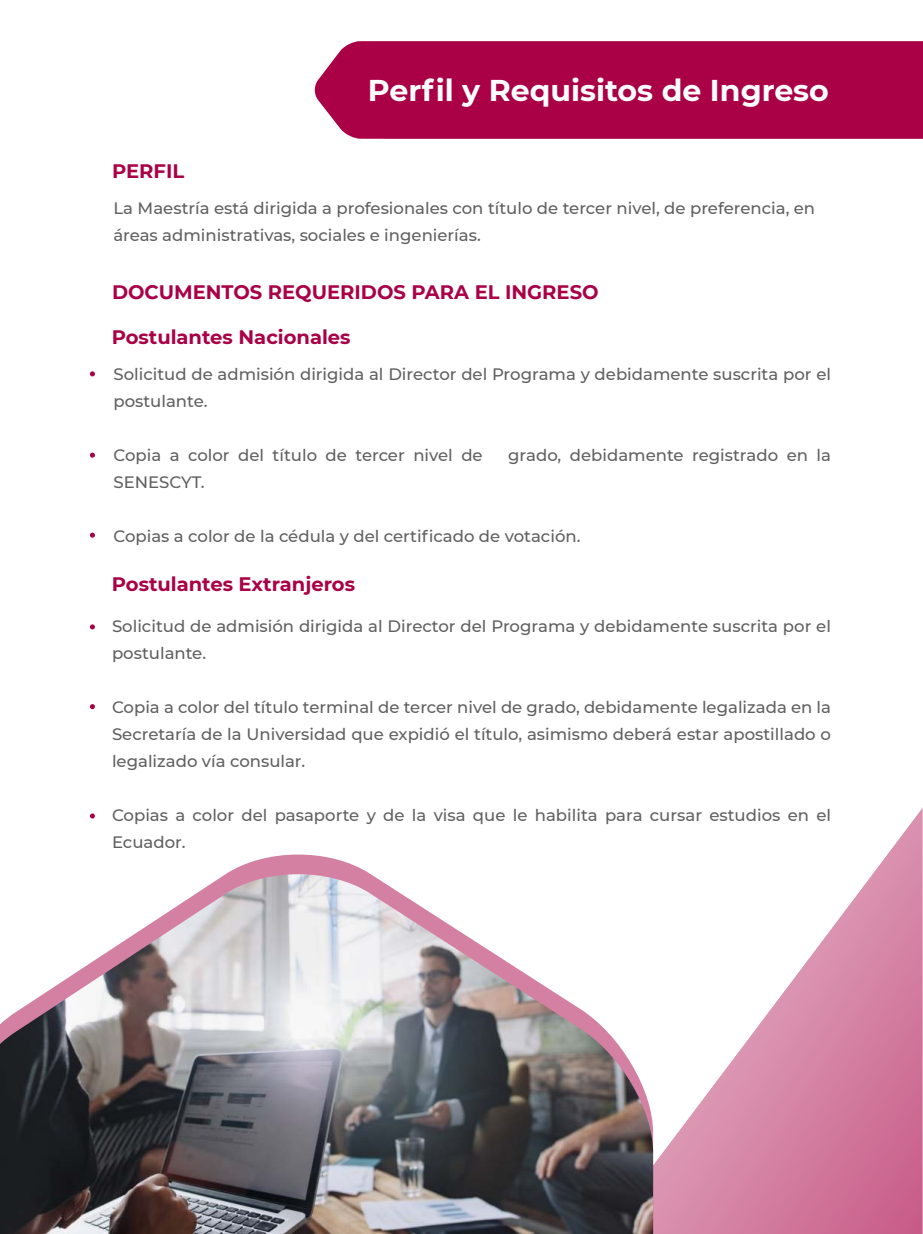
<style>
.page{position:relative;width:923px;height:1234px;background:#fff}
.page>*{position:absolute;margin:0;border:0;box-sizing:border-box;transform-origin:0 0}
.t1{font:700 30px "Montserrat";color:#fff}
.t2{font:700 19.5px "Montserrat";color:#a90046}
.t3{font:500 16.5px/27px "Montserrat";color:#606060}
</style>
<div class="page">
<svg style="left:653px;top:809px;width:269px;height:424px"></svg>
<svg style="left:226px;top:854px;width:144px;height:20px;fill:#d480a2"></svg>
<div style="left:314px;top:41px;width:609px;height:98px;background:#a90046"></div>
<img style="left:0;top:874px;width:653px;height:359px">
<svg style="left:90px;top:371px;width:5px;height:5px"></svg>
<svg style="left:90px;top:452px;width:5px;height:5px"></svg>
<svg style="left:90px;top:532px;width:5px;height:5px"></svg>
<svg style="left:90px;top:624px;width:5px;height:5px"></svg>
<svg style="left:90px;top:704px;width:5px;height:5px"></svg>
<svg style="left:90px;top:813px;width:5px;height:5px"></svg>
<p class="t2" style="left:112px;top:157px;width:74px">PERFIL</p>
<h1 class="t1" style="left:368px;top:68px;width:462px">Perfil y Requisitos de Ingreso</h1>
<p class="t3" style="left:113px;top:196px;width:703px">La Maestría está dirigida a profesionales con título de tercer nivel, de preferencia, en áreas administrativas, sociales e ingenierías.</p>
<p class="t2" style="left:112px;top:277px;width:488px">DOCUMENTOS REQUERIDOS PARA EL INGRESO</p>
<p class="t2" style="left:112px;top:323px;width:240px">Postulantes Nacionales</p>
<p class="t3" style="left:113px;top:361px;width:719px">Solicitud de admisión dirigida al Director del Programa y debidamente suscrita por el postulante.</p>
<p class="t3" style="left:113px;top:442px;width:371px">Copia a color del título de tercer nivel de</p>
<p class="t3" style="left:508px;top:442px;width:324px">grado, debidamente registrado en la</p>
<p class="t3" style="left:113px;top:469px;width:93px">SENESCYT.</p>
<p class="t3" style="left:113px;top:521px;width:468px">Copias a color de la cédula y del certificado de votación.</p>
<p class="t2" style="left:112px;top:570px;width:245px">Postulantes Extranjeros</p>
<p class="t3" style="left:112px;top:614px;width:720px">Solicitud de admisión dirigida al Director del Programa y debidamente suscrita por el postulante.</p>
<p class="t3" style="left:112px;top:695px;width:720px;text-align:justify">Copia a color del título terminal de tercer nivel de grado, debidamente legalizada en la Secretaría de la Universidad que expidió el título, asimismo deberá estar apostillado o legalizado vía consular.</p>
<p class="t3" style="left:112px;top:802px;width:720px">Copias a color del pasaporte y de la visa que le habilita para cursar estudios en el<br>Ecuador.</p>
</div>
